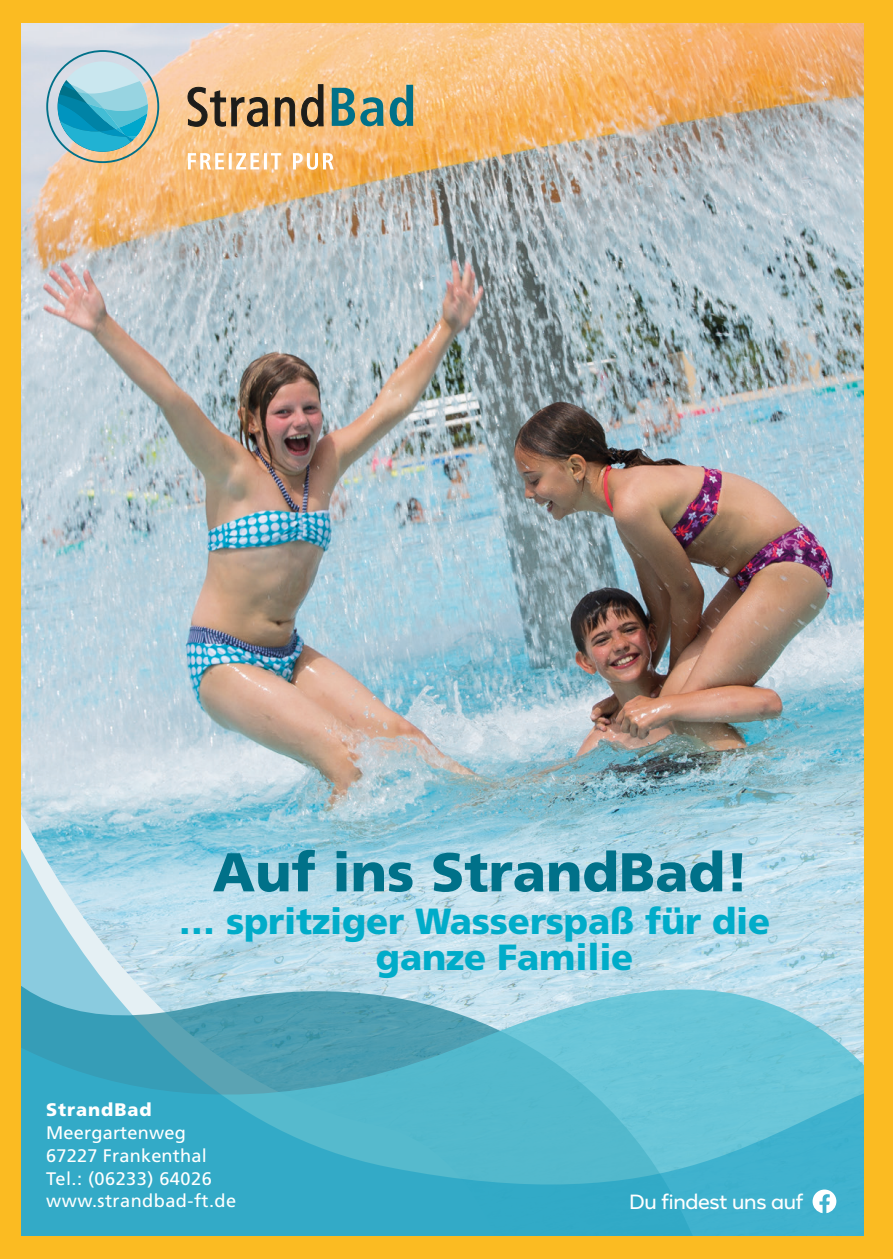
<style>
.page{position:relative;width:893px;height:1259px;background:#fbbb22}
.page>*{position:absolute;margin:0;border:0;box-sizing:border-box;transform-origin:0 0}
.t1{font:900 54.6px "Frutiger LT Std";color:#007189}
.t2{font:900 36.3px/36.3px "Frutiger LT Std";letter-spacing:-.005em;color:#00acc9}
.t3{font:20.4px "Facebook Sans";letter-spacing:-.015em;color:#fff}
.t4{font:18.3px/22.8px "Frutiger LT Std";letter-spacing:.01em;color:#fff}
.t5{font:900 18.3px "Frutiger LT Std";letter-spacing:.05em;color:#fff}
</style>
<div class="page">
<img style="left:21px;top:23px;width:842px;height:657px">
<img style="left:21px;top:656px;width:508px;height:24px">
<svg style="left:21px;top:680px;width:842px;height:555px;background:#85c1d1"></svg>
<svg style="left:188px;top:153px;width:146px;height:17px;background:#fad3a4"></svg>
<svg style="left:46px;top:50px;width:113px;height:113px;background:#93c2c8"></svg>
<svg style="left:188px;top:84px;width:135px;height:43px;background:#ac8b63"></svg>
<svg style="left:332px;top:85px;width:81px;height:41px;background:#859b81"></svg>
<svg style="left:813px;top:1189px;width:23px;height:24px"></svg>
<h1 class="t1" style="left:213px;top:839px;width:538px">Auf ins StrandBad!</h1>
<h2 class="t2" style="left:376px;top:903px;width:396px;text-indent:-197px">… spritziger Wasserspaß für die ganze Familie</h2>
<p class="t5" style="left:46px;top:1099px;width:107px">StrandBad</p>
<p class="t4" style="left:46px;top:1121px;width:191px">Meergartenweg<br>67227 Frankenthal<br>Tel.: (06233) 64026 www.strandbad-ft.de</p>
<p class="t3" style="left:629px;top:1186px;width:176px">Du findest uns auf</p>
</div>
